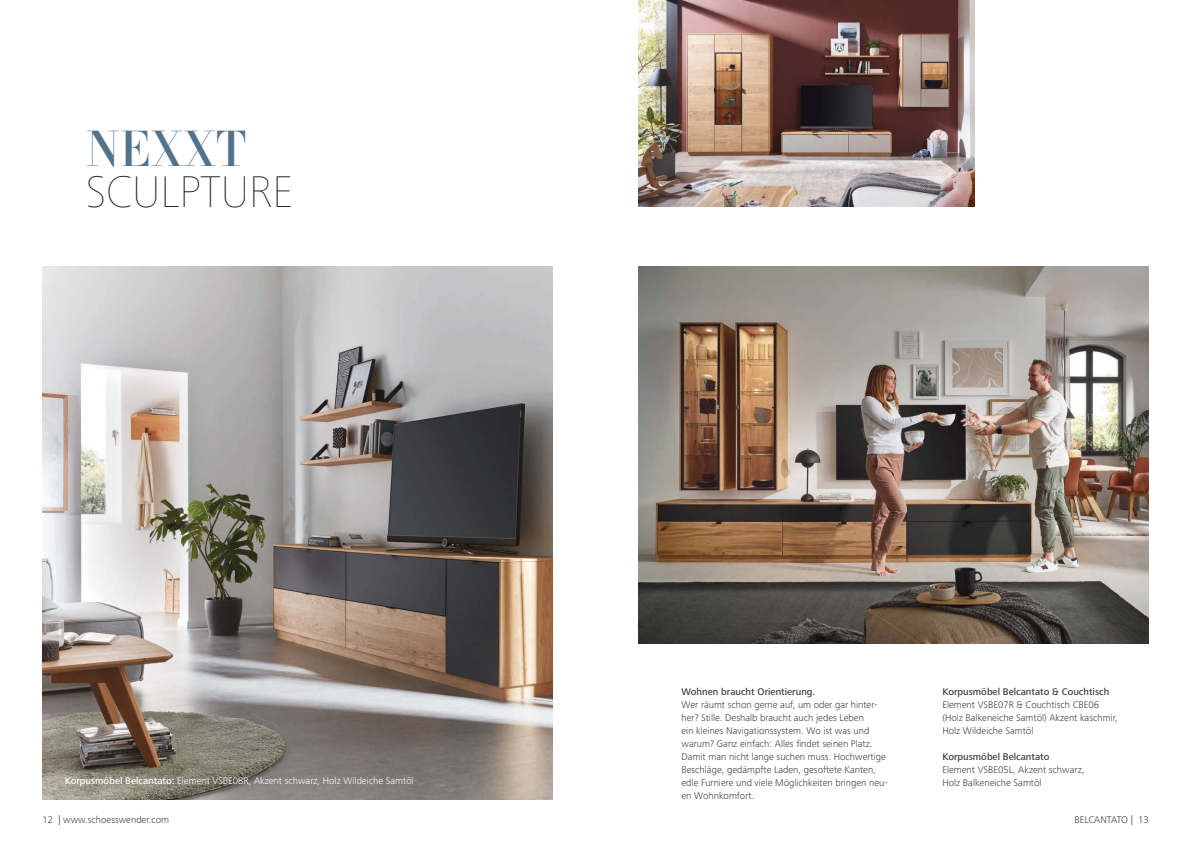
<style>
.page{position:relative;width:1191px;height:842px;background:#fff}
.page>*{position:absolute;margin:0;border:0;box-sizing:border-box;transform-origin:0 0}
.t1{font:48px "Essonnes Headline";color:#54728a}
.t2{font:200 46px "Frutiger Next";color:#1d1d1b}
.t3{font:300 10px/13px "Frutiger Next";color:#3c3c3b}
.t4{font:500 10px "Frutiger Next";color:#3c3c3b}
.t5{font:300 10px "Frutiger Next";color:#fff}
.s1{font-weight:500}
</style>
<div class="page">
<img style="left:43px;top:266px;width:510px;height:534px">
<img style="left:638px;top:0;width:336px;height:207px">
<img style="left:638px;top:266px;width:510px;height:378px">
<h1 class="t1" style="left:86px;top:115px;width:162px">NEXXT</h1>
<h2 class="t2" style="left:86px;top:165px;width:208px">SCULPTURE</h2>
<p class="t4" style="left:681px;top:686px;width:135px">Wohnen braucht Orientierung.</p>
<p class="t3" style="left:681px;top:699px;width:207px">Wer räumt schon gerne auf, um oder gar hinter&shy;her? Stille. Deshalb braucht auch jedes Leben<br>ein kleines Navigationssystem. Wo ist was und warum? Ganz einfach: Alles findet seinen Platz.<br>Damit man nicht lange suchen muss. Hochwertige Beschläge, gedämpfte Laden, gesoftete Kanten, edle Furniere und viele Möglichkeiten bringen neu&shy;en Wohnkomfort.</p>
<p class="t4" style="left:942px;top:686px;width:168px">Korpusmöbel Belcantato &amp; Couchtisch</p>
<p class="t3" style="left:942px;top:699px;width:177px">Element VSBE07R &amp; Couchtisch CBE06 (Holz Balkeneiche Samtöl) Akzent kaschmir,<br>Holz Wildeiche Samtöl</p>
<p class="t4" style="left:942px;top:751px;width:109px">Korpusmöbel Belcantato</p>
<p class="t3" style="left:942px;top:764px;width:143px">Element VSBE05L, Akzent schwarz,</p>
<p class="t5" style="left:65px;top:775px;width:350px"><span class="s1">Korpusmöbel Belcantato:</span> Element VSBE08R, Akzent schwarz, Holz Wildeiche Samtöl</p>
<p class="t3" style="left:942px;top:777px;width:101px">Holz Balkeneiche Samtöl</p>
<p class="t3" style="left:43px;top:813px;width:128px">12 | www.schoesswender.com</p>
<p class="t3" style="left:1074px;top:813px;width:76px">BELCANTATO | 13</p>
</div>
